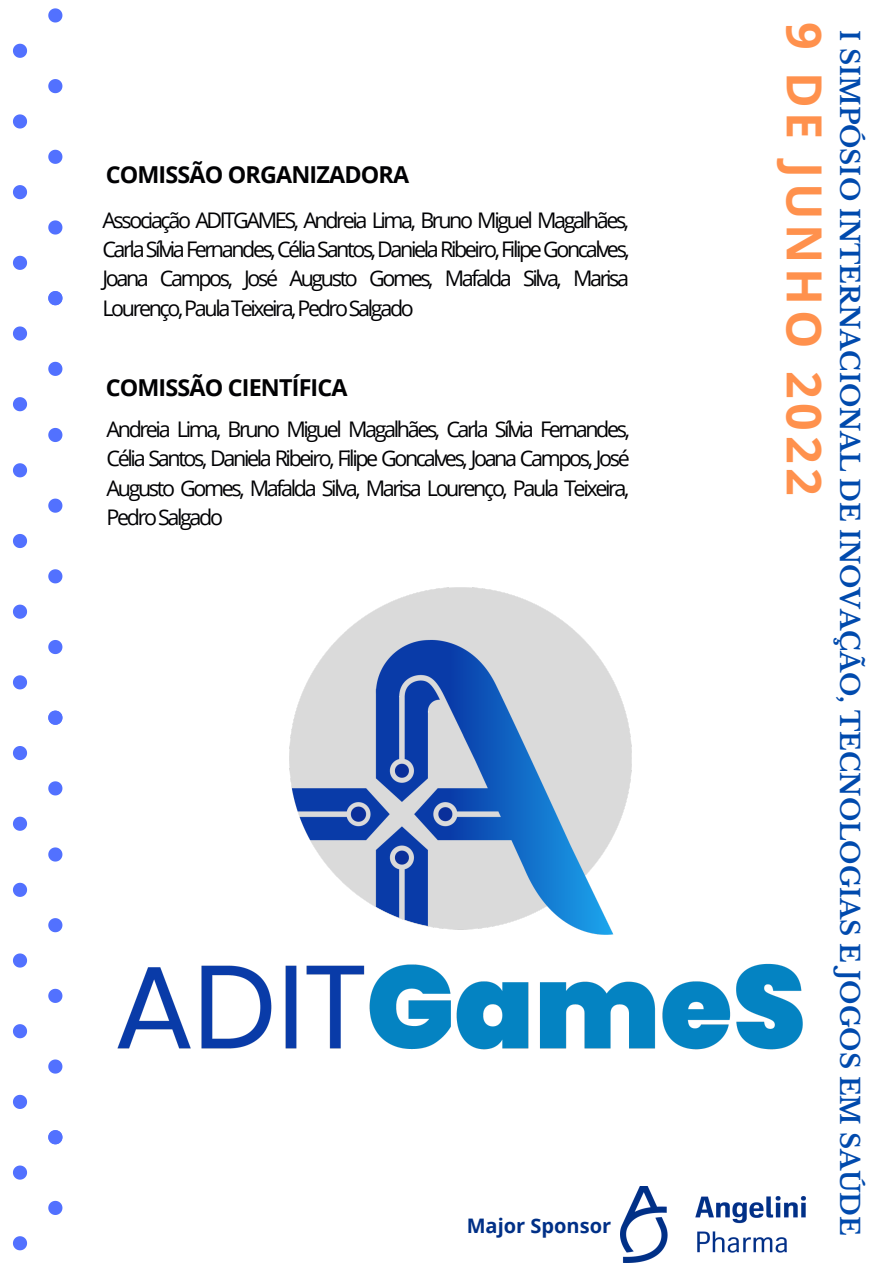
<style>
.page{position:relative;width:894px;height:1264px;background:#fff}
.page>*{position:absolute;margin:0;border:0;box-sizing:border-box;transform-origin:0 0}
.t1{font:700 48.45px "Open Sans";letter-spacing:.1em;color:#ff914d}
.t2{font:700 25.8px "Libre Baskerville";color:#004aad}
.t3{font:700 23.4px "Open Sans";letter-spacing:-.035em;color:#010103}
.t4{font:21.45px/29.2px "Open Sans";letter-spacing:-.11em;color:#010103;text-align:justify}
.t5{font:700 19.95px "Open Sans";color:#003087}
</style>
<div class="page">
<svg style="left:48px;top:8px;width:14px;height:14px"></svg>
<svg style="left:13px;top:44px;width:14px;height:14px"></svg>
<svg style="left:48px;top:79px;width:14px;height:14px"></svg>
<svg style="left:13px;top:114px;width:14px;height:14px"></svg>
<svg style="left:48px;top:150px;width:14px;height:14px"></svg>
<svg style="left:13px;top:185px;width:14px;height:14px"></svg>
<svg style="left:48px;top:220px;width:14px;height:14px"></svg>
<svg style="left:13px;top:256px;width:14px;height:14px"></svg>
<svg style="left:48px;top:291px;width:14px;height:14px"></svg>
<svg style="left:13px;top:326px;width:14px;height:14px"></svg>
<svg style="left:48px;top:362px;width:14px;height:14px"></svg>
<svg style="left:13px;top:397px;width:14px;height:14px"></svg>
<svg style="left:48px;top:847px;width:14px;height:14px"></svg>
<svg style="left:13px;top:882px;width:14px;height:14px"></svg>
<svg style="left:48px;top:918px;width:14px;height:14px"></svg>
<svg style="left:13px;top:953px;width:14px;height:14px"></svg>
<svg style="left:48px;top:988px;width:14px;height:14px"></svg>
<svg style="left:13px;top:1024px;width:14px;height:14px"></svg>
<svg style="left:48px;top:1059px;width:14px;height:14px"></svg>
<svg style="left:13px;top:1094px;width:14px;height:14px"></svg>
<svg style="left:48px;top:1130px;width:14px;height:14px"></svg>
<svg style="left:13px;top:1165px;width:14px;height:14px"></svg>
<svg style="left:48px;top:1200px;width:14px;height:14px"></svg>
<svg style="left:13px;top:1236px;width:14px;height:14px"></svg>
<svg style="left:48px;top:428px;width:14px;height:14px"></svg>
<svg style="left:13px;top:463px;width:14px;height:14px"></svg>
<svg style="left:48px;top:498px;width:14px;height:14px"></svg>
<svg style="left:13px;top:534px;width:14px;height:14px"></svg>
<svg style="left:48px;top:569px;width:14px;height:14px"></svg>
<svg style="left:13px;top:604px;width:14px;height:14px"></svg>
<svg style="left:48px;top:640px;width:14px;height:14px"></svg>
<svg style="left:13px;top:675px;width:14px;height:14px"></svg>
<svg style="left:48px;top:710px;width:14px;height:14px"></svg>
<svg style="left:13px;top:746px;width:14px;height:14px"></svg>
<svg style="left:48px;top:781px;width:14px;height:14px"></svg>
<svg style="left:13px;top:816px;width:14px;height:14px"></svg>
<img style="left:117px;top:587px;width:686px;height:463px">
<img style="left:620px;top:1186px;width:184px;height:76px">
<p class="t3" style="left:106px;top:158px;width:305px">COMISSÃO ORGANIZADORA</p>
<p class="t4" style="left:102px;top:205px;width:529px">Associação ADITGAMES, Andreia Lima, Bruno Miguel Magalhães, Carla Sílvia Fernandes, Célia Santos, Daniela Ribeiro, Filipe Goncalves, Joana Campos, José Augusto Gomes, Mafalda Silva, Marisa Lourenço,PaulaTeixeira,PedroSalgado</p>
<p class="t3" style="left:106px;top:371px;width:243px">COMISSÃO CIENTÍFICA</p>
<p class="t4" style="left:107px;top:414px;width:524px">Andreia Lima, Bruno Miguel Magalhães, Carla Sílvia Fernandes, Célia Santos, Daniela Ribeiro, Filipe Goncalves, Joana Campos, José Augusto Gomes, Mafalda Silva, Marisa Lourenço, Paula Teixeira, PedroSalgado</p>
<p class="t5" style="left:466px;top:1211px;width:146px">Major Sponsor</p>
<p class="t1" style="left:838px;top:22px;width:475px;rotate:90deg">9 DE JUNHO 2022</p>
<p class="t2" style="left:864px;top:30px;width:1207px;rotate:90deg">I SIMPÓSIO INTERNACIONAL DE INOVAÇÃO, TECNOLOGIAS E JOGOS EM SAÚDE</p>
</div>
